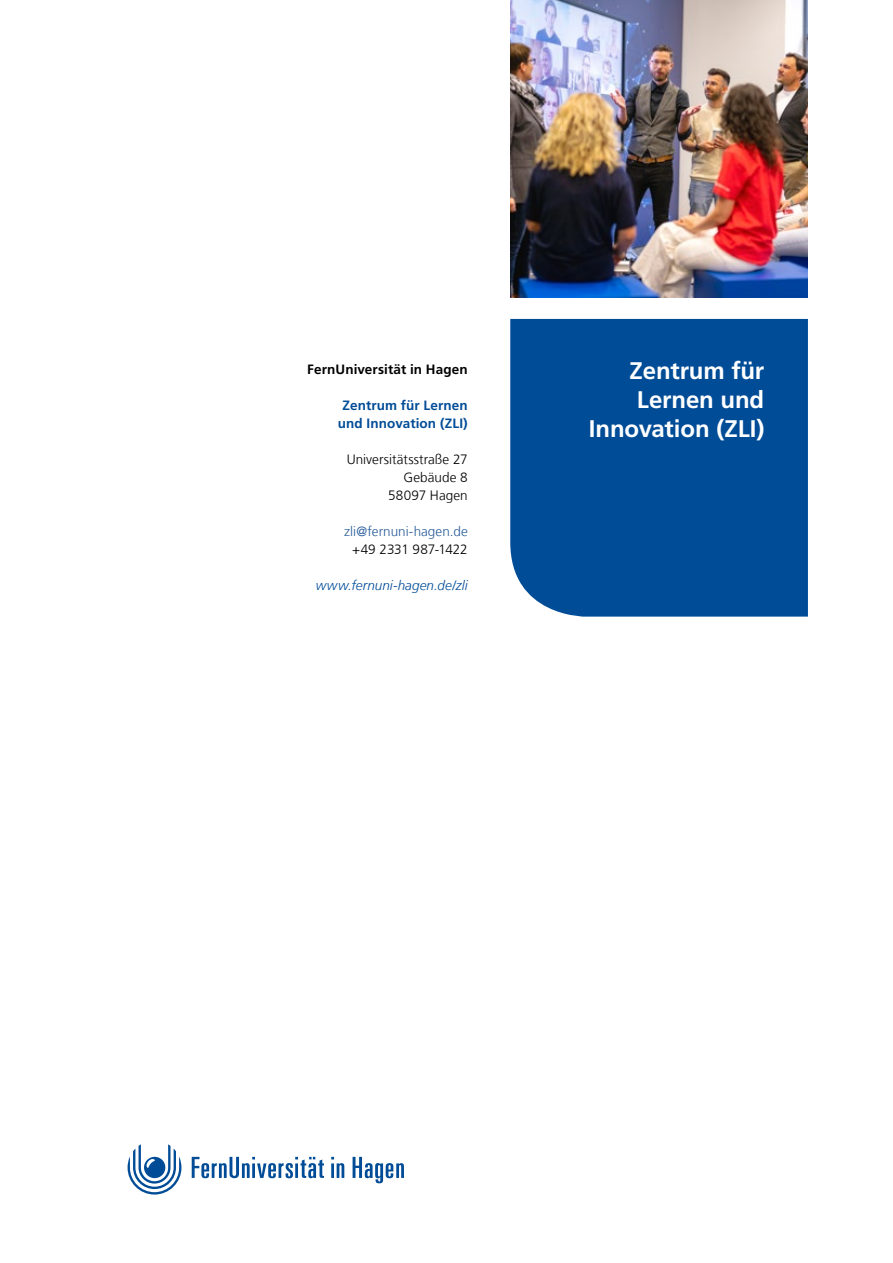
<style>
.page{position:relative;width:893px;height:1263px;background:#fff}
.page>*{position:absolute;margin:0;border:0;box-sizing:border-box;transform-origin:0 0}
.t1{font:700 24px/28.8px "Frutiger LT Com";letter-spacing:-.005em;color:#fff;text-align:right}
.Fußnote{font:300 13.5px "Frutiger LT Com";letter-spacing:.005em;color:#000}
.Fußnote-2{font:700 13.5px "Frutiger LT Com";letter-spacing:.01em;color:#004c97}
.Fußnote-3{font:italic 300 13.5px "Frutiger LT Com";letter-spacing:.005em;color:#004c97}
.Fußnote-4{font:700 13.5px "Frutiger LT Com";letter-spacing:.01em;color:#000}
.Fußnote-5{font:300 13.5px "Frutiger LT Com";color:#275b9b}
</style>
<div class="page">
<img style="left:510px;top:0;width:298px;height:298px">
<div style="left:510px;top:319px;width:298px;height:298px;background:#004c97"></div>
<svg style="left:192px;top:1157px;width:212px;height:26px"></svg>
<svg style="left:128px;top:1144px;width:53px;height:50px"></svg>
<p class="Fußnote-4" style="left:307px;top:362px;width:162px">FernUniversität in Hagen</p>
<p class="Fußnote-2" style="left:342px;top:398px;width:127px">Zentrum für Lernen</p>
<p class="Fußnote-2" style="left:338px;top:416px;width:131px">und Innovation (ZLI)</p>
<p class="Fußnote" style="left:347px;top:452px;width:123px">Universitätsstraße 27</p>
<p class="Fußnote" style="left:404px;top:470px;width:66px">Gebäude 8</p>
<p class="Fußnote" style="left:388px;top:488px;width:81px">58097 Hagen</p>
<p class="Fußnote-5" style="left:344px;top:524px;width:125px">zli@fernuni-hagen.de</p>
<p class="Fußnote" style="left:352px;top:542px;width:117px">+49 2331 987-1422</p>
<p class="Fußnote-3" style="left:316px;top:578px;width:153px">www.fernuni-hagen.de/zli</p>
<p class="t1" style="left:630px;top:357px;width:136px">Zentrum für</p>
<p class="t1" style="left:589px;top:386px;width:177px">Lernen und<br>Innovation (ZLI)</p>
</div>
